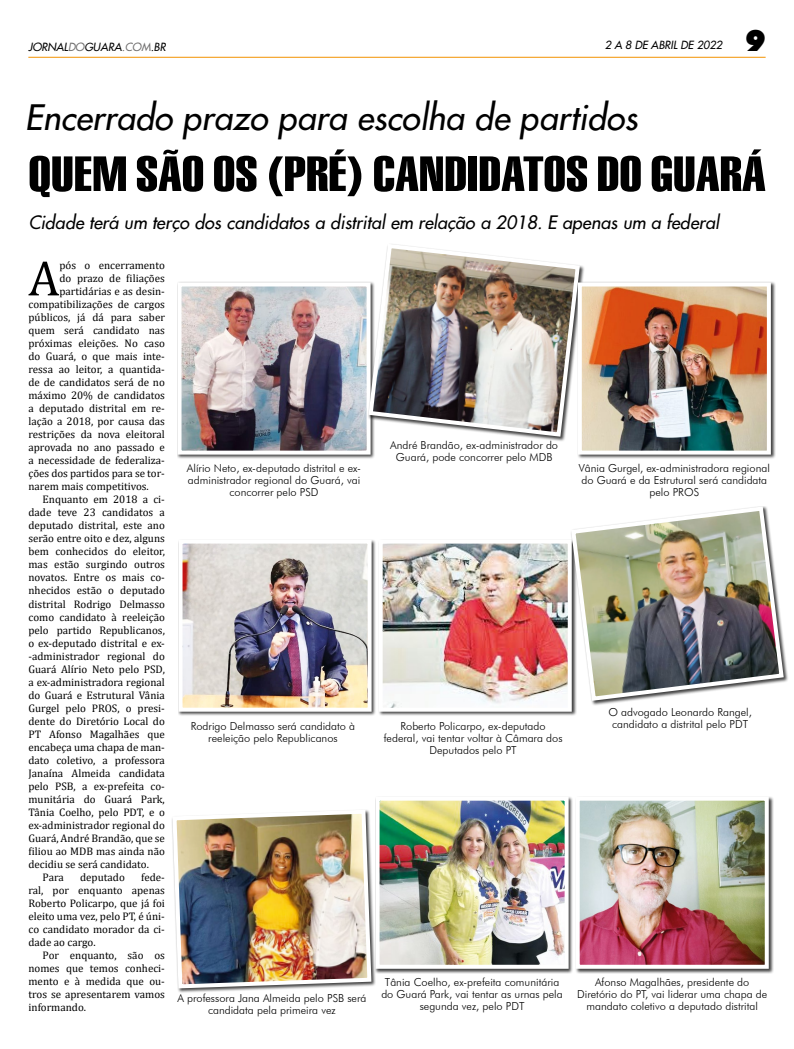
<style>
.page{position:relative;width:794px;height:1049px;background:#fff}
.page>*{position:absolute;margin:0;border:0;box-sizing:border-box;transform-origin:0 0}
.t1{font:50px "Cambria";color:#000}
.t2{font:48px "Swiss 911 BT Extra Compressed";color:#000;scale:1.25 1}
.t3{font:italic 34px "Futura 2";color:#000}
.t4{font:900 29.6px "Futura BT";color:#000}
.t5{font:italic 18px "Futura 2";color:#000}
.t6{font:11px/13px "Cambria";color:#000;text-align:justify}
.t7{font:300 11px/12px "Futura BT";color:#000;text-align:center}
.t8{font:italic 11px "Futura 2";color:#000}
.s1{color:#706f6f}
</style>
<div class="page">
<hr style="left:28px;top:57px;width:737px;height:1px;background:#f39200">
<div style="left:177px;top:281px;width:198px;height:179px;background:#000;opacity:.75"></div>
<img style="left:182px;top:287px;width:183px;height:163px">
<div style="left:177px;top:282px;width:193px;height:173px;border:4px solid #fff"></div>
<img style="left:366px;top:244px;width:216px;height:195px">
<div style="left:577px;top:281px;width:198px;height:179px;background:#000;opacity:.75"></div>
<img style="left:583px;top:287px;width:183px;height:163px">
<div style="left:578px;top:282px;width:193px;height:173px;border:4px solid #fff"></div>
<div style="left:172px;top:809px;width:204px;height:184px;background:#000;opacity:.75"></div>
<img style="left:172px;top:809px;width:201px;height:181px">
<div style="left:375px;top:796px;width:198px;height:178px;background:#000;opacity:.75"></div>
<img style="left:380px;top:802px;width:183px;height:162px">
<div style="left:375px;top:797px;width:193px;height:172px;border:4px solid #fff"></div>
<div style="left:575px;top:796px;width:198px;height:178px;background:#000;opacity:.75"></div>
<img style="left:580px;top:802px;width:183px;height:162px">
<div style="left:575px;top:797px;width:193px;height:172px;border:4px solid #fff"></div>
<div style="left:178px;top:538px;width:198px;height:179px;background:#000;opacity:.75"></div>
<img style="left:183px;top:544px;width:183px;height:163px">
<div style="left:178px;top:539px;width:193px;height:173px;border:4px solid #fff"></div>
<div style="left:378px;top:538px;width:198px;height:179px;background:#000;opacity:.75"></div>
<img style="left:384px;top:544px;width:183px;height:163px">
<div style="left:379px;top:539px;width:193px;height:173px;border:4px solid #fff"></div>
<div style="left:570px;top:506px;width:218px;height:200px;background:#000;opacity:.75"></div>
<img style="left:569px;top:506px;width:217px;height:197px">
<p class="t8" style="left:28px;top:39px;width:139px">JORNAL<span class="s1">DO</span>GUARA<span class="s1">.COM</span>.BR</p>
<p class="t8" style="left:605px;top:37px;width:119px">2 A 8 DE ABRIL DE 2022</p>
<h3 class="t4" style="left:745px;top:22px;width:22px">9</h3>
<h3 class="t3" style="left:25px;top:95px;width:614px">Encerrado prazo para escolha de partidos</h3>
<h2 class="t2" style="left:28px;top:147px;width:591px">QUEM SÃO OS (PRÉ) CANDIDATOS DO GUARÁ</h2>
<h3 class="t5" style="left:28px;top:211px;width:692px">Cidade terá um terço dos candidatos a distrital em relação a 2018. E apenas um a federal</h3>
<h1 class="t1" style="left:28px;top:249px;width:33px">A</h1>
<p class="t6" style="left:59px;top:259px;width:107px">pós o encerramento</p>
<p class="t6" style="left:59px;top:272px;width:107px">do prazo de filiações</p>
<p class="t6" style="left:59px;top:285px;width:107px">partidárias e as desin-</p>
<p class="t6" style="left:28px;top:298px;width:138px">compatibilizações de cargos</p>
<p class="t6" style="left:28px;top:311px;width:138px">públicos, já dá para saber</p>
<p class="t6" style="left:28px;top:324px;width:138px">quem será candidato nas</p>
<p class="t6" style="left:28px;top:337px;width:138px">próximas eleições. No caso</p>
<p class="t6" style="left:28px;top:350px;width:138px">do Guará, o que mais inte-</p>
<p class="t6" style="left:28px;top:363px;width:138px">ressa ao leitor, a quantida-</p>
<p class="t6" style="left:28px;top:376px;width:138px">de de candidatos será de no</p>
<p class="t6" style="left:28px;top:389px;width:138px">máximo 20% de candidatos</p>
<p class="t6" style="left:28px;top:402px;width:138px">a deputado distrital em re-</p>
<p class="t6" style="left:28px;top:415px;width:138px">lação a 2018, por causa das</p>
<p class="t6" style="left:28px;top:428px;width:138px">restrições da nova eleitoral</p>
<p class="t6" style="left:28px;top:441px;width:138px">aprovada no ano passado e</p>
<p class="t6" style="left:28px;top:454px;width:138px">a necessidade de federaliza-</p>
<p class="t6" style="left:28px;top:467px;width:138px">ções dos partidos para se tor-</p>
<p class="t6" style="left:28px;top:480px;width:122px">narem mais competitivos.</p>
<p class="t6" style="left:43px;top:493px;width:124px">Enquanto em 2018 a ci-</p>
<p class="t6" style="left:28px;top:506px;width:138px">dade teve 23 candidatos a</p>
<p class="t6" style="left:28px;top:519px;width:138px">deputado distrital, este ano</p>
<p class="t6" style="left:28px;top:532px;width:138px">serão entre oito e dez, alguns</p>
<p class="t6" style="left:28px;top:545px;width:138px">bem conhecidos do eleitor,</p>
<p class="t6" style="left:28px;top:558px;width:138px">mas estão surgindo outros</p>
<p class="t6" style="left:28px;top:571px;width:138px">novatos. Entre os mais co-</p>
<p class="t6" style="left:28px;top:584px;width:138px">nhecidos estão o deputado</p>
<p class="t6" style="left:28px;top:597px;width:138px">distrital Rodrigo Delmasso</p>
<p class="t6" style="left:28px;top:610px;width:138px">como candidato à reeleição</p>
<p class="t6" style="left:28px;top:623px;width:138px">pelo partido Republicanos,</p>
<p class="t6" style="left:28px;top:636px;width:138px">o ex-deputado distrital e ex-</p>
<p class="t6" style="left:28px;top:649px;width:138px">-administrador regional do</p>
<p class="t6" style="left:28px;top:662px;width:138px">Guará Alírio Neto pelo PSD,</p>
<p class="t6" style="left:28px;top:675px;width:138px">a ex-administradora regional</p>
<p class="t6" style="left:28px;top:688px;width:138px">do Guará e Estrutural Vânia</p>
<p class="t6" style="left:28px;top:701px;width:138px">Gurgel pelo PROS, o presi-</p>
<p class="t6" style="left:28px;top:714px;width:138px">dente do Diretório Local do</p>
<p class="t6" style="left:28px;top:727px;width:138px">PT Afonso Magalhães que</p>
<p class="t6" style="left:28px;top:740px;width:138px">encabeça uma chapa de man-</p>
<p class="t6" style="left:28px;top:753px;width:138px">dato coletivo, a professora</p>
<p class="t6" style="left:28px;top:766px;width:138px">Janaína Almeida candidata</p>
<p class="t6" style="left:28px;top:779px;width:138px">pelo PSB, a ex-prefeita co-</p>
<p class="t6" style="left:28px;top:792px;width:138px">munitária do Guará Park,</p>
<p class="t6" style="left:28px;top:805px;width:138px">Tânia Coelho, pelo PDT, e o</p>
<p class="t6" style="left:28px;top:818px;width:138px">ex-administrador regional do</p>
<p class="t6" style="left:28px;top:831px;width:138px">Guará, André Brandão, que se</p>
<p class="t6" style="left:28px;top:844px;width:138px">filiou ao MDB mas ainda não</p>
<p class="t6" style="left:28px;top:857px;width:122px">decidiu se será candidato.</p>
<p class="t6" style="left:43px;top:870px;width:23px">Para</p>
<p class="t6" style="left:80px;top:870px;width:46px">deputado</p>
<p class="t7" style="left:390px;top:439px;width:169px">André Brandão, ex-administrador do<br>Guará, pode concorrer pelo MDB</p>
<p class="t7" style="left:187px;top:462px;width:176px">Alírio Neto, ex-deputado distrital e ex&shy;administrador regional do Guará, vai concorrer pelo PSD</p>
<p class="t7" style="left:579px;top:462px;width:192px">Vânia Gurgel, ex-administradora regional do Guará e da Estrutural será candidata pelo PROS</p>
<p class="t7" style="left:608px;top:706px;width:145px">O advogado Leonardo Rangel, candidato a distrital pelo PDT</p>
<p class="t7" style="left:191px;top:720px;width:166px">Rodrigo Delmasso será candidato à reeleição pelo Republicanos</p>
<p class="t7" style="left:384px;top:720px;width:180px">Roberto Policarpo, ex-deputado federal, vai tentar voltar à Câmara dos<br>Deputados pelo PT</p>
<p class="t6" style="left:28px;top:870px;width:138px;text-indent:113px">fede&shy;ral, por enquanto apenas Roberto Policarpo, que já foi eleito uma vez, pelo PT, é úni&shy;co candidato morador da ci&shy;dade ao cargo.</p>
<p class="t6" style="left:28px;top:948px;width:138px;text-indent:14px">Por enquanto, são os nomes que temos conheci&shy;mento e à medida que ou&shy;tros se apresentarem vamos informando.</p>
<p class="t7" style="left:381px;top:976px;width:183px">Tânia Coelho, ex-prefeita comunitária do Guará Park, vai tentar as urnas pela segunda vez, pelo PDT</p>
<p class="t7" style="left:577px;top:976px;width:192px">Afonso Magalhães, presidente do<br>Diretório do PT, vai liderar uma chapa de mandato coletivo a deputado distrital</p>
<p class="t7" style="left:177px;top:992px;width:191px">A professora Jana Almeida pelo PSB será candidata pela primeira vez</p>
</div>
